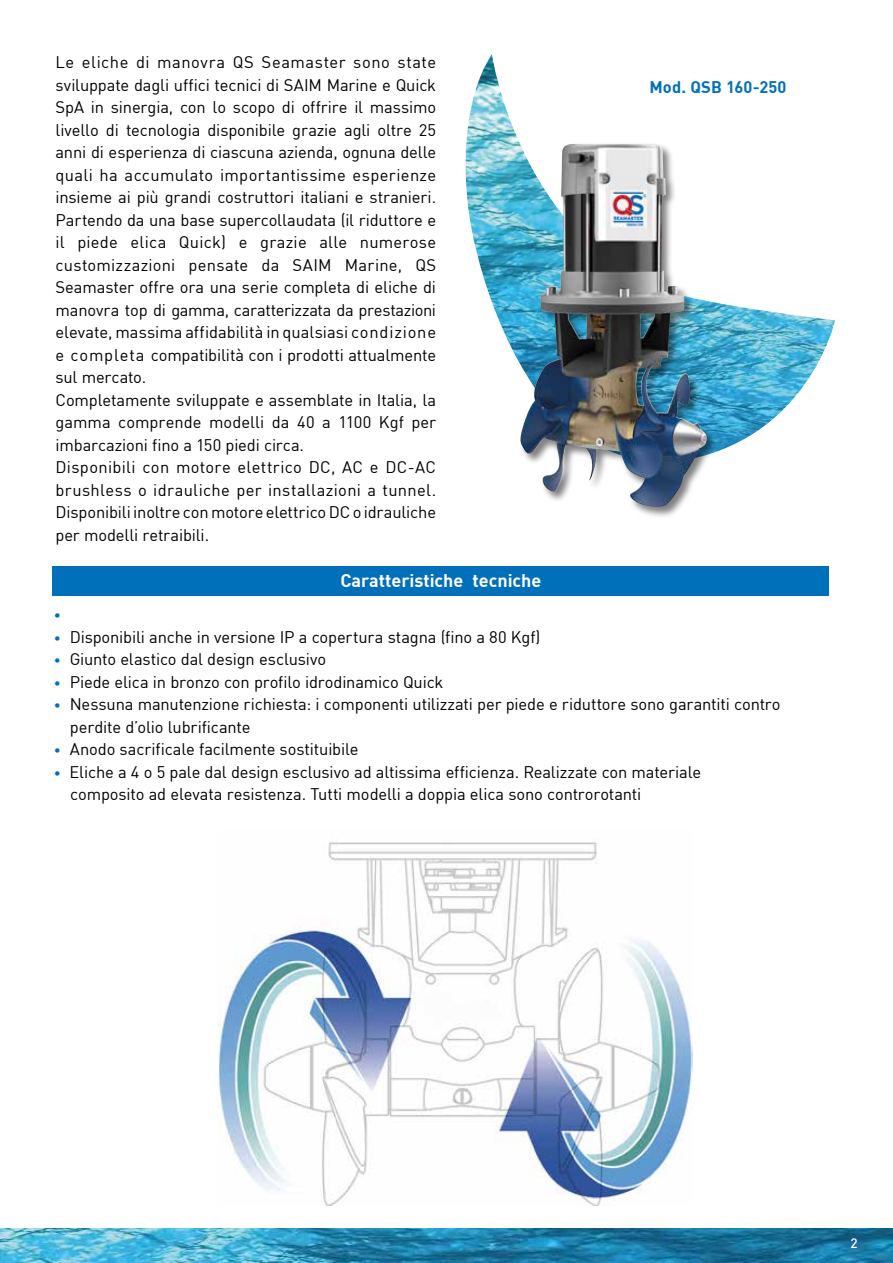
<style>
.page{position:relative;width:893px;height:1263px;background:#fff}
.page>*{position:absolute;margin:0;border:0;box-sizing:border-box;transform-origin:0 0}
.t1{font:700 18px "DIN";color:#fff}
.t2{font:16.5px/22.5px "DIN";letter-spacing:-.01em;color:#000}
.t3{font:700 16.5px "DIN";letter-spacing:.005em;color:#0070ba}
.t4{font:13.5px "DIN";color:#0070ba}
.t5{font:500 13.5px "DIN";color:#fff}
.s1{font-size:13.5px;color:#0070ba}
</style>
<div class="page">
<div style="left:53px;top:567px;width:776px;height:29px;background:#0070ba"></div>
<img style="left:465px;top:54px;width:370px;height:397px">
<div style="left:519px;top:142px;width:199px;height:376px;background:#000;opacity:.5"></div>
<img style="left:520px;top:144px;width:187px;height:363px">
<img style="left:218px;top:842px;width:475px;height:363px">
<img style="left:0;top:1229px;width:893px;height:34px">
<p class="t2" style="left:56px;top:51px;width:382px">Le eliche di manovra QS Seamaster sono state sviluppate dagli uffici tecnici di SAIM Marine e Quick SpA in sinergia, con lo scopo di offrire il massimo livello di tecnologia disponibile grazie agli oltre 25 anni di esperienza di ciascuna azienda, ognuna delle quali ha accumulato importantissime esperienze insieme ai più grandi costruttori italiani e stranieri.<br>Partendo da una base supercollaudata (il riduttore e il piede elica Quick) e grazie alle numerose customizzazioni pensate da SAIM Marine, QS Seamaster offre ora una serie completa di eliche di manovra top di gamma, caratterizzata da prestazioni elevate, massima affidabilità in qualsiasi condizione e completa compatibilità con i prodotti attualmente sul mercato.<br>Completamente sviluppate e assemblate in Italia, la gamma comprende modelli da 40 a 1100 Kgf per imbarcazioni fino a 150 piedi circa.<br>Disponibili con motore elettrico DC, AC e DC-AC brushless o idrauliche per installazioni a tunnel.<br>Disponibili inoltre con motore elettrico DC o idrauliche per modelli retraibili.</p>
<p class="t1" style="left:340px;top:569px;width:202px">Caratteristiche tecniche</p>
<p class="t4" style="left:54px;top:607px;width:9px">•</p>
<p class="t2" style="left:54px;top:625px;width:488px"><span class="s1">•</span> Disponibili anche in versione IP a copertura stagna (fino a 80 Kgf)</p>
<p class="t2" style="left:54px;top:648px;width:274px"><span class="s1">•</span> Giunto elastico dal design esclusivo</p>
<p class="t2" style="left:54px;top:670px;width:391px"><span class="s1">•</span> Piede elica in bronzo con profilo idrodinamico Quick</p>
<p class="t2" style="left:70px;top:693px;width:712px;text-indent:-16px"><span class="s1">•</span> Nessuna manutenzione richiesta: i componenti utilizzati per piede e riduttore sono garantiti contro perdite d’olio lubrificante</p>
<p class="t2" style="left:54px;top:738px;width:306px"><span class="s1">•</span> Anodo sacrificale facilmente sostituibile</p>
<p class="t2" style="left:70px;top:760px;width:632px;text-indent:-16px"><span class="s1">•</span> Eliche a 4 o 5 pale dal design esclusivo ad altissima efficienza. Realizzate con materiale composito ad elevata resistenza. Tutti modelli a doppia elica sono controrotanti</p>
<p class="t3" style="left:650px;top:76px;width:138px">Mod. QSB 160-250</p>
<p class="t5" style="left:850px;top:1234px;width:9px">2</p>
</div>
